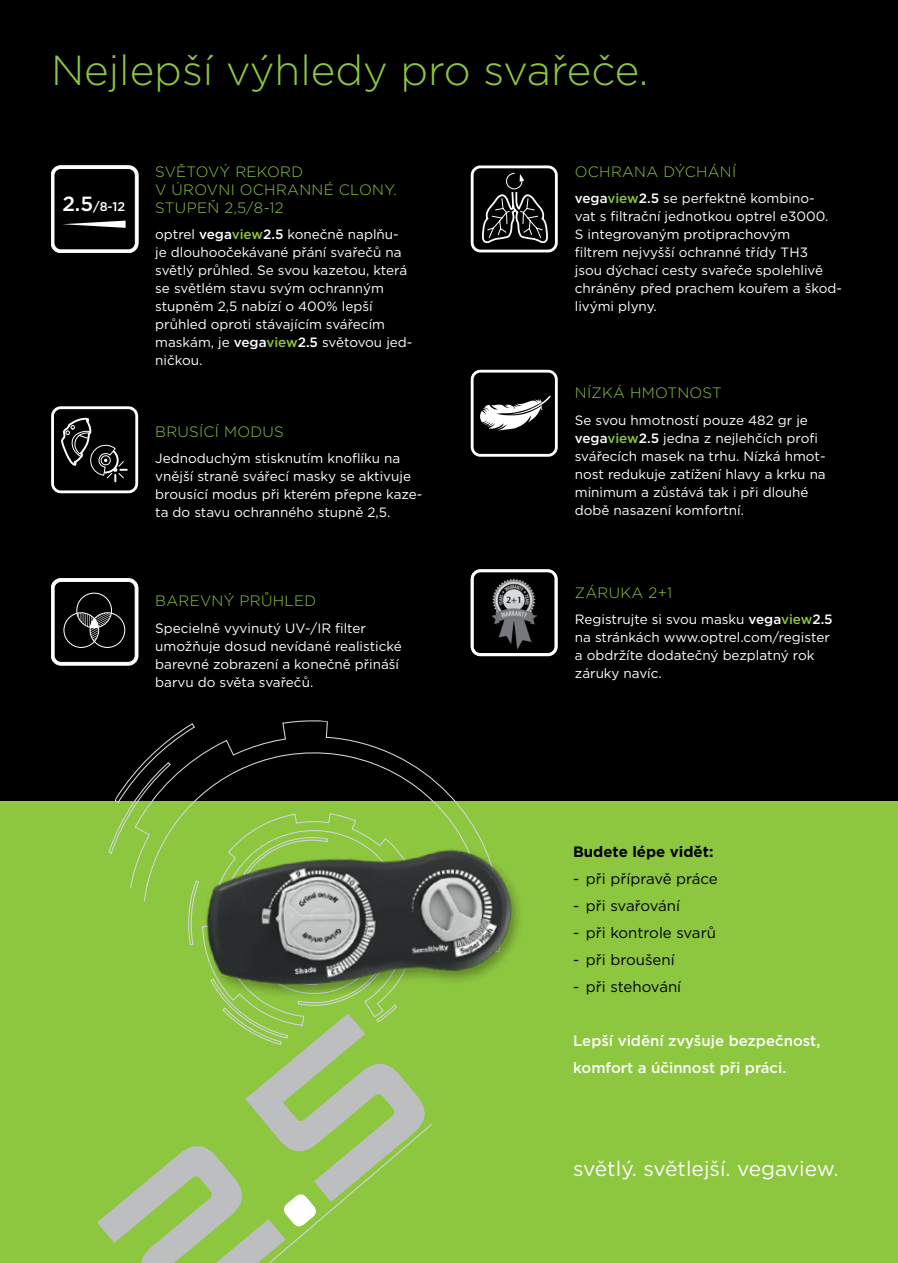
<style>
.page{position:relative;width:898px;height:1263px;background:#fff}
.page>*{position:absolute;margin:0;border:0;box-sizing:border-box;transform-origin:0 0}
.t1{font:300 42px "Gotham";color:#8dc63f}
.t2{font:21px "Gotham";color:#fff}
.t3{font:300 15px/18px "Gotham";letter-spacing:.02em;color:#8dc63f}
.t4{font:15px "Gotham";color:#000}
.t5{font:500 15px/27px "Gotham";color:#fff}
.t6{font:700 15px "Gotham";color:#000}
.t7{font:13.5px/18px "Gotham";color:#fff}
.t8{font:500 12.6px "Gotham";color:#fff}
.s1{font-size:20.55px}
.s2{font-weight:500}
.s3{font-weight:500;color:#8dc63f}
</style>
<div class="page">
<div style="left:0;top:0;width:897px;height:1263px;background:#000"></div>
<div style="left:0;top:801px;width:897px;height:462px;background:#8dc63f"></div>
<svg style="left:108px;top:779px;width:21px;height:76px"></svg>
<svg style="left:129px;top:720px;width:288px;height:182px"></svg>
<img style="left:163px;top:767px;width:357px;height:246px">
<svg style="left:51px;top:406px;width:87px;height:87px"></svg>
<svg style="left:51px;top:578px;width:87px;height:87px"></svg>
<svg style="left:51px;top:165px;width:87px;height:87px"></svg>
<svg style="left:470px;top:569px;width:87px;height:87px"></svg>
<svg style="left:470px;top:370px;width:87px;height:87px"></svg>
<svg style="left:470px;top:165px;width:87px;height:87px"></svg>
<svg style="left:225px;top:1013px;width:207px;height:250px"></svg>
<h1 class="t1" style="left:51px;top:43px;width:598px">Nejlepší výhledy pro svařeče.</h1>
<p class="t8" style="left:62px;top:198px;width:64px"><span class="s1">2.5</span>/8-12</p>
<p class="t3" style="left:155px;top:162px;width:243px">SVĚTOVÝ REKORD<br>V ÚROVNI OCHRANNÉ CLONY.<br>STUPEŇ 2,5/8-12</p>
<p class="t7" style="left:155px;top:225px;width:258px">optrel <span class="s2">vega</span><span class="s3">view</span><span class="s2">2.5</span> konečně naplňu&shy;je dlouhoočekávané přání svařečů na světlý průhled. Se svou kazetou, která se světlém stavu svým ochranným stupněm 2,5 nabízí o 400% lepší průhled oproti stávajícím svářecím maskám, je <span class="s2">vega</span><span class="s3">view</span><span class="s2">2.5</span> světovou jed&shy;ničkou.</p>
<p class="t3" style="left:155px;top:422px;width:130px">BRUSÍCÍ MODUS</p>
<p class="t7" style="left:155px;top:449px;width:268px">Jednoduchým stisknutím knoflíku na vnější straně svářecí masky se aktivuje brousící modus při kterém přepne kaze&shy;ta do stavu ochranného stupně 2,5.</p>
<p class="t3" style="left:155px;top:591px;width:162px">BAREVNÝ PRŮHLED</p>
<p class="t7" style="left:155px;top:619px;width:248px">Specielně vyvinutý UV-/IR filter umožňuje dosud nevídané realistické barevné zobrazení a konečně přináší barvu do světa svařečů.</p>
<p class="t3" style="left:574px;top:162px;width:163px">OCHRANA DÝCHÁNÍ</p>
<p class="t7" style="left:574px;top:189px;width:268px"><span class="s2">vega</span><span class="s3">view</span><span class="s2">2.5</span> se perfektně kombino-<br>vat s filtrační jednotkou optrel e3000.<br>S integrovaným protiprachovým<br>filtrem nejvyšší ochranné třídy TH3<br>jsou dýchací cesty svařeče spolehlivě chráněny před prachem kouřem a škod&shy;livými plyny.</p>
<p class="t3" style="left:574px;top:383px;width:148px">NÍZKÁ HMOTNOST</p>
<p class="t7" style="left:574px;top:411px;width:252px">Se svou hmotností pouze 482 gr je <span class="s2">vega</span><span class="s3">view</span><span class="s2">2.5</span> jedna z nejlehčích profi svářecích masek na trhu. Nízká hmot&shy;nost redukuje zatížení hlavy a krku na minimum a zůstává tak i při dlouhé době nasazení komfortní.</p>
<p class="t3" style="left:574px;top:583px;width:99px">ZÁRUKA 2+1</p>
<p class="t7" style="left:574px;top:610px;width:259px">Registrujte si svou masku <span class="s2">vega</span><span class="s3">view</span><span class="s2">2.5 </span>na stránkách www.optrel.com/register a obdržíte dodatečný bezplatný rok záruky navíc.</p>
<p class="t6" style="left:573px;top:842px;width:142px">Budete lépe vidět:</p>
<p class="t4" style="left:573px;top:869px;width:146px">- při přípravě práce</p>
<p class="t4" style="left:573px;top:896px;width:108px">- při svařování</p>
<p class="t4" style="left:573px;top:923px;width:144px">- při kontrole svarů</p>
<p class="t4" style="left:573px;top:950px;width:103px">- při broušení</p>
<p class="t4" style="left:573px;top:977px;width:110px">- při stehování</p>
<p class="t5" style="left:573px;top:1027px;width:249px">Lepší vidění zvyšuje bezpečnost, komfort a účinnost při práci.</p>
<h2 class="t2" style="left:573px;top:1155px;width:267px">světlý. světlejší. vegaview.</h2>
</div>
